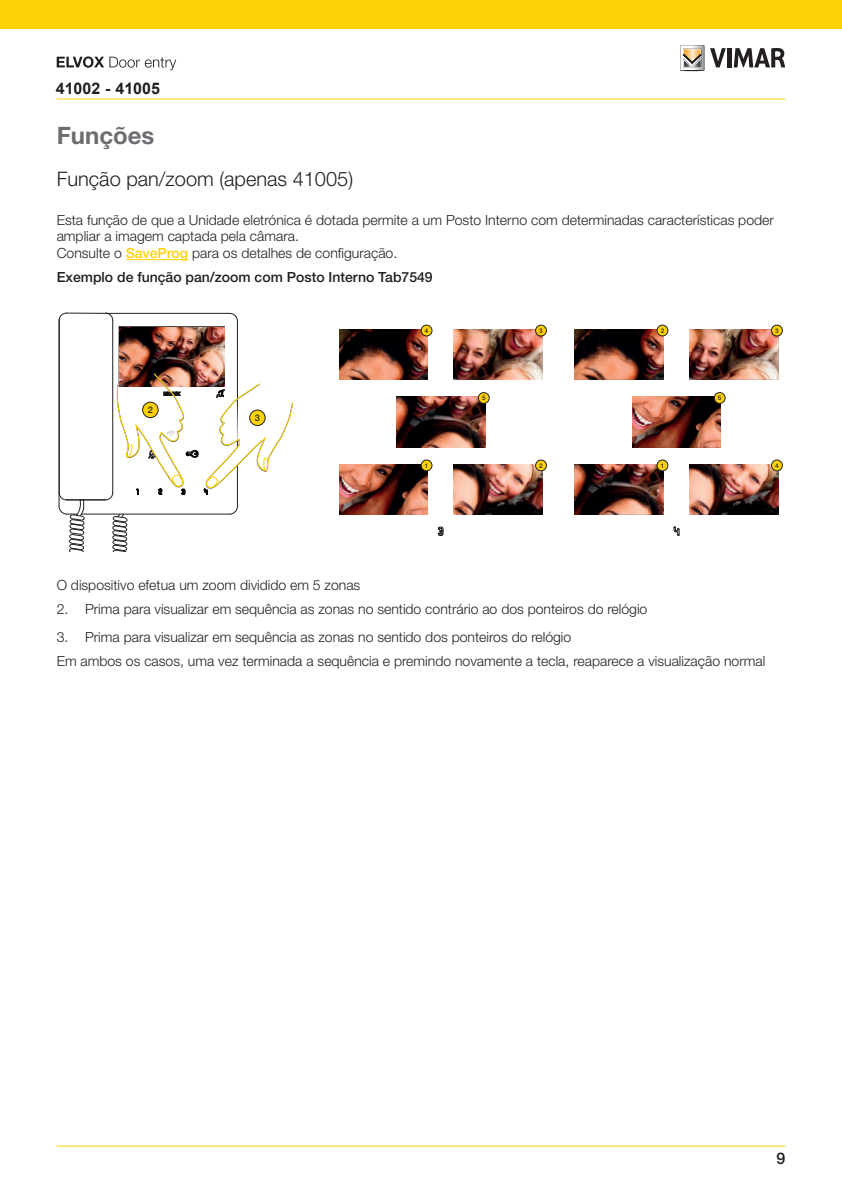
<style>
.page{position:relative;width:842px;height:1191px;background:#fff}
.page>*{position:absolute;margin:0;border:0;box-sizing:border-box;transform-origin:0 0}
.t1{font:700 24px "Helvetica Neue LT Std";color:#6c6d70}
.t2{font:300 20px "Helvetica Neue LT Std";color:#231f20}
.t3{font:700 16px "Arial";color:#231f20}
.t4{font:500 16px "Helvetica Neue LT Std";color:#231f20}
.t5{font:300 14px/16.8px "Helvetica Neue LT Std";color:#231f20}
.t6{font:500 14px "Helvetica Neue LT Std";color:#231f20}
.t7{font:500 9px "Helvetica Neue LT Std";color:#231f20}
.t8{font:500 6.4px "Helvetica Neue LT Std";color:#231f20}
.s1{font-weight:500;color:#fed105}
</style>
<div class="page">
<hr style="left:57px;top:1145px;width:728px;height:1px;background:#fed105">
<div style="left:0;top:0;width:842px;height:28px;background:#fed105"></div>
<hr style="left:57px;top:98px;width:728px;height:1px;background:#fed105">
<svg style="left:680px;top:45px;width:24px;height:27px"></svg>
<svg style="left:710px;top:48px;width:16px;height:19px"></svg>
<hr style="left:727px;top:48px;width:4px;height:19px;background:#231f20">
<svg style="left:734px;top:48px;width:51px;height:19px"></svg>
<svg style="left:57px;top:56px;width:119px;height:14px"></svg>
<hr style="left:126px;top:259px;width:62px;height:1px;background:#fed105">
<svg style="left:58px;top:312px;width:236px;height:239px"></svg>
<div style="left:250px;top:410px;width:15px;height:15px;background:#fed105;border-radius:50%"></div>
<div style="left:250px;top:410px;width:15px;height:16px;border:1px solid #231f20;border-radius:50%"></div>
<img style="left:339px;top:464px;width:89px;height:50px">
<div style="left:421px;top:460px;width:11px;height:11px;background:#fed105;border-radius:50%"></div>
<div style="left:421px;top:460px;width:11px;height:11px;border:1px solid #231f20;border-radius:50%"></div>
<img style="left:453px;top:329px;width:89px;height:50px">
<div style="left:536px;top:325px;width:10px;height:11px;background:#fed105;border-radius:50%"></div>
<div style="left:535px;top:325px;width:11px;height:11px;border:1px solid #231f20;border-radius:50%"></div>
<img style="left:339px;top:329px;width:89px;height:50px">
<div style="left:421px;top:325px;width:11px;height:11px;background:#fed105;border-radius:50%"></div>
<div style="left:421px;top:325px;width:11px;height:11px;border:1px solid #231f20;border-radius:50%"></div>
<img style="left:396px;top:397px;width:89px;height:50px">
<div style="left:478px;top:392px;width:11px;height:11px;background:#fed105;border-radius:50%"></div>
<div style="left:478px;top:392px;width:11px;height:11px;border:1px solid #231f20;border-radius:50%"></div>
<img style="left:453px;top:464px;width:89px;height:50px">
<div style="left:536px;top:460px;width:10px;height:11px;background:#fed105;border-radius:50%"></div>
<div style="left:535px;top:460px;width:11px;height:11px;border:1px solid #231f20;border-radius:50%"></div>
<img style="left:689px;top:329px;width:89px;height:50px">
<div style="left:771px;top:325px;width:11px;height:11px;background:#fed105;border-radius:50%"></div>
<div style="left:771px;top:325px;width:11px;height:11px;border:1px solid #231f20;border-radius:50%"></div>
<img style="left:689px;top:464px;width:89px;height:50px">
<div style="left:771px;top:460px;width:11px;height:11px;background:#fed105;border-radius:50%"></div>
<div style="left:771px;top:460px;width:11px;height:11px;border:1px solid #231f20;border-radius:50%"></div>
<img style="left:575px;top:329px;width:89px;height:50px">
<div style="left:657px;top:325px;width:11px;height:11px;background:#fed105;border-radius:50%"></div>
<div style="left:657px;top:325px;width:11px;height:11px;border:1px solid #231f20;border-radius:50%"></div>
<img style="left:575px;top:464px;width:89px;height:50px">
<div style="left:657px;top:460px;width:11px;height:11px;background:#fed105;border-radius:50%"></div>
<div style="left:657px;top:460px;width:11px;height:11px;border:1px solid #231f20;border-radius:50%"></div>
<img style="left:632px;top:397px;width:89px;height:50px">
<div style="left:714px;top:392px;width:11px;height:11px;background:#fed105;border-radius:50%"></div>
<div style="left:714px;top:392px;width:11px;height:11px;border:1px solid #231f20;border-radius:50%"></div>
<svg style="left:438px;top:526px;width:6px;height:10px"></svg>
<svg style="left:673px;top:526px;width:7px;height:10px"></svg>
<p class="t3" style="left:56px;top:77px;width:106px">41002 - 41005</p>
<h1 class="t1" style="left:57px;top:120px;width:99px">Funções</h1>
<h2 class="t2" style="left:57px;top:167px;width:298px">Função pan/zoom (apenas 41005)</h2>
<p class="t5" style="left:57px;top:211px;width:719px">Esta função de que a Unidade eletrónica é dotada permite a um Posto Interno com determinadas características poder ampliar a imagem captada pela câmara.<br>Consulte o <span class="s1">SaveProg</span> para os detalhes de configuração.</p>
<p class="t6" style="left:57px;top:269px;width:377px">Exemplo de função pan/zoom com Posto Interno Tab7549</p>
<p class="t7" style="left:148px;top:404px;width:7px">2</p>
<p class="t7" style="left:255px;top:412px;width:7px">3</p>
<p class="t8" style="left:425px;top:327px;width:5px">4</p>
<p class="t8" style="left:539px;top:327px;width:5px">3</p>
<p class="t8" style="left:661px;top:327px;width:5px">2</p>
<p class="t8" style="left:775px;top:327px;width:5px">3</p>
<p class="t8" style="left:482px;top:394px;width:5px">5</p>
<p class="t8" style="left:718px;top:394px;width:5px">5</p>
<p class="t8" style="left:425px;top:461px;width:5px">1</p>
<p class="t8" style="left:539px;top:461px;width:5px">2</p>
<p class="t8" style="left:661px;top:461px;width:5px">1</p>
<p class="t8" style="left:775px;top:461px;width:5px">4</p>
<p class="t5" style="left:57px;top:576px;width:305px">O dispositivo efetua um zoom dividido em 5 zonas</p>
<p class="t5" style="left:57px;top:600px;width:592px">2. Prima para visualizar em sequência as zonas no sentido contrário ao dos ponteiros do relógio</p>
<p class="t5" style="left:57px;top:628px;width:516px">3. Prima para visualizar em sequência as zonas no sentido dos ponteiros do relógio</p>
<p class="t5" style="left:57px;top:652px;width:710px">Em ambos os casos, uma vez terminada a sequência e premindo novamente a tecla, reaparece a visualização normal</p>
<p class="t4" style="left:776px;top:1148px;width:10px">9</p>
</div>
